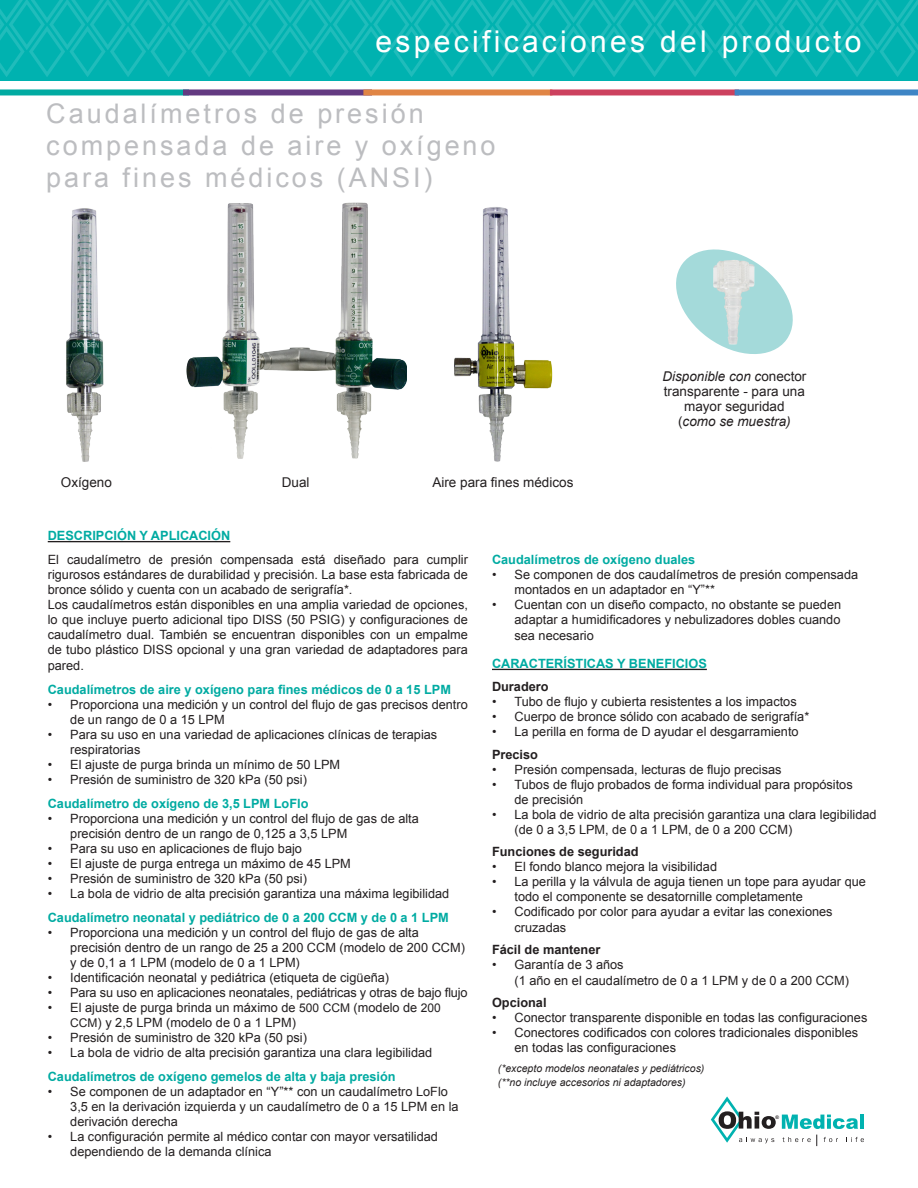
<style>
.page{position:relative;width:918px;height:1188px;background:#fff}
.page>*{position:absolute;margin:0;border:0;box-sizing:border-box;transform-origin:0 0}
.t1{font:30px "Arial";letter-spacing:.11em;color:#fff}
.t2{font:27px/32.4px "Arial";letter-spacing:.11em;color:#bcbdc0}
.t3{font:13.5px/15px "Arial";color:#231f20;text-align:center}
.t4{font:italic 13.5px "Arial";color:#231f20}
.t5{font:12.75px/15px "Arial";color:#231f20}
.Head2{font:700 12.75px "Arial";color:#00aba2}
.Head3{font:700 12.75px "Arial";color:#231f20}
.Head1{font:700 12.75px "Arial";color:#00aba2}
.t6{font:italic 10.5px "Arial";color:#231f20}
.t7{font:700 4.8px "Arial";color:#231f20}
.s1{font-style:italic}
.s2{font-style:normal}
.s3{font-size:12px}
</style>
<div class="page">
<div style="left:0;top:0;width:918px;height:81px;background:#00b2b0"></div>
<svg style="left:0;top:0;width:918px;height:77px"></svg>
<svg style="left:782px;top:1135px;width:35px;height:11px"></svg>
<svg style="left:824px;top:1137px;width:14px;height:5px"></svg>
<svg style="left:846px;top:1137px;width:18px;height:5px"></svg>
<svg style="left:782px;top:1115px;width:76px;height:14px"></svg>
<hr style="left:860px;top:1115px;width:4px;height:14px;background:#00b2b0">
<svg style="left:711px;top:1096px;width:65px;height:47px"></svg>
<div style="left:0;top:89px;width:189px;height:6px;background:#00aba2"></div>
<div style="left:183px;top:89px;width:189px;height:6px;background:#633a81"></div>
<div style="left:363px;top:89px;width:189px;height:6px;background:#e08545"></div>
<div style="left:550px;top:89px;width:189px;height:6px;background:#cc415e"></div>
<div style="left:735px;top:89px;width:183px;height:6px;background:#3e85c5"></div>
<hr style="left:48px;top:541px;width:182px;height:1px;background:#231f20">
<hr style="left:492px;top:669px;width:215px;height:1px;background:#231f20">
<svg style="left:676px;top:249px;width:117px;height:105px"></svg>
<img style="left:704px;top:256px;width:57px;height:91px">
<img style="left:186px;top:202px;width:221px;height:257px">
<img style="left:66px;top:208px;width:38px;height:254px">
<img style="left:454px;top:207px;width:99px;height:255px">
<h1 class="t1" style="left:376px;top:22px;width:487px">especificaciones del producto</h1>
<p class="t2" style="left:46px;top:97px;width:451px">Caudalímetros de presión compensada de aire y oxígeno para fines médicos (ANSI)</p>
<p class="t3" style="left:61px;top:474px;width:53px">Oxígeno</p>
<p class="t3" style="left:282px;top:474px;width:29px">Dual</p>
<p class="t3" style="left:432px;top:474px;width:143px">Aire para fines médicos</p>
<p class="t3" style="left:662px;top:369px;width:146px"><span class="s1">Disponible con c</span>onector transparente - para una mayor seguridad</p>
<p class="t4" style="left:678px;top:413px;width:114px"><span class="s2">(</span>como se muestra)</p>
<p class="Head1" style="left:48px;top:527px;width:184px">DESCRIPCIÓN Y APLICACIÓN</p>
<p class="t5" style="left:48px;top:552px;width:422px;text-align:justify">El caudalímetro de presión compensada está diseñado para cumplir rigurosos estándares de durabilidad y precisión. La base esta fabricada de bronce sólido y cuenta con un acabado de serigrafía*.</p>
<p class="t5" style="left:48px;top:597px;width:422px;text-align:justify">Los caudalímetros están disponibles en una amplia variedad de opciones, lo que incluye puerto adicional tipo DISS (50 PSIG) y configuraciones de caudalímetro dual. También se encuentran disponibles con un empalme de tubo plástico DISS opcional y una gran variedad de adaptadores para pared.</p>
<p class="Head2" style="left:48px;top:681px;width:405px">Caudalímetros de aire y oxígeno para fines médicos de 0 a 15 LPM</p>
<p class="t5" style="left:70px;top:697px;width:399px;text-indent:-22px">• Proporciona una medición y un control del flujo de gas precisos dentro de un rango de 0 a 15 LPM</p>
<p class="t5" style="left:70px;top:727px;width:369px;text-indent:-22px">• Para su uso en una variedad de aplicaciones clínicas de terapias respiratorias</p>
<p class="t5" style="left:48px;top:757px;width:294px">• El ajuste de purga brinda un mínimo de 50 LPM</p>
<p class="t5" style="left:48px;top:772px;width:261px">• Presión de suministro de 320 kPa (50 psi)</p>
<p class="Head2" style="left:48px;top:795px;width:262px">Caudalímetro de oxígeno de 3,5 LPM LoFlo</p>
<p class="t5" style="left:70px;top:811px;width:350px;text-indent:-22px">• Proporciona una medición y un control del flujo de gas de alta precisión dentro de un rango de 0,125 a 3,5 LPM</p>
<p class="t5" style="left:48px;top:841px;width:256px">• Para su uso en aplicaciones de flujo bajo</p>
<p class="t5" style="left:48px;top:856px;width:305px">• El ajuste de purga entrega un máximo de 45 LPM</p>
<p class="t5" style="left:48px;top:871px;width:261px">• Presión de suministro de 320 kPa (50 psi)</p>
<p class="t5" style="left:48px;top:886px;width:403px">• La bola de vidrio de alta precisión garantiza una máxima legibilidad</p>
<p class="Head2" style="left:48px;top:909px;width:403px">Caudalímetro neonatal y pediátrico de 0 a 200 CCM y de 0 a 1 LPM</p>
<p class="t5" style="left:70px;top:925px;width:396px;text-indent:-22px">• Proporciona una medición y un control del flujo de gas de alta precisión dentro de un rango de 25 a 200 CCM (modelo de 200 CCM) y de 0,1 a 1 LPM (modelo de 0 a 1 LPM)</p>
<p class="t5" style="left:48px;top:970px;width:343px">• Identificación neonatal y pediátrica (etiqueta de cigüeña)</p>
<p class="t5" style="left:48px;top:985px;width:421px">• Para su uso en aplicaciones neonatales, pediátricas y otras de bajo flujo</p>
<p class="t5" style="left:70px;top:1000px;width:372px;text-indent:-22px">• El ajuste de purga brinda un máximo de <span class="s3">500 CCM</span> (modelo de <span class="s3">200<br>CCM</span>) y 2,5 LPM (modelo de 0 a 1 LPM)</p>
<p class="t5" style="left:48px;top:1030px;width:261px">• Presión de suministro de 320 kPa (50 psi)</p>
<p class="t5" style="left:48px;top:1046px;width:386px">• La bola de vidrio de alta precisión garantiza una clara legibilidad</p>
<p class="Head2" style="left:48px;top:1069px;width:349px">Caudalímetros de oxígeno gemelos de alta y baja presión</p>
<p class="t5" style="left:70px;top:1085px;width:390px;text-indent:-22px">• Se componen de un adaptador en “Y”** con un caudalímetro LoFlo<br>3,5 en la derivación izquierda y un caudalímetro de 0 a 15 LPM en la derivación derecha</p>
<p class="t5" style="left:70px;top:1130px;width:369px;text-indent:-22px">• La configuración permite al médico contar con mayor versatilidad dependiendo de la demanda clínica</p>
<p class="Head2" style="left:492px;top:551px;width:205px">Caudalímetros de oxígeno duales</p>
<p class="t5" style="left:514px;top:567px;width:345px;text-indent:-22px">• Se componen de dos caudalímetros de presión compensada montados en un adaptador en “Y”**</p>
<p class="t5" style="left:514px;top:597px;width:328px;text-align:justify;text-indent:-22px">• Cuentan con un diseño compacto, no obstante se pueden adaptar a humidificadores y nebulizadores dobles cuando sea necesario</p>
<p class="Head1" style="left:492px;top:655px;width:216px">CARACTERÍSTICAS Y BENEFICIOS</p>
<p class="Head3" style="left:492px;top:678px;width:58px">Duradero</p>
<p class="t5" style="left:492px;top:694px;width:306px">• Tubo de flujo y cubierta resistentes a los impactos</p>
<p class="t5" style="left:492px;top:709px;width:319px">• Cuerpo de bronce sólido con acabado de serigrafía*</p>
<p class="t5" style="left:492px;top:724px;width:308px">• La perilla en forma de D ayudar el desgarramiento</p>
<p class="Head3" style="left:492px;top:746px;width:48px">Preciso</p>
<p class="t5" style="left:492px;top:762px;width:291px">• Presión compensada, lecturas de flujo precisas</p>
<p class="t5" style="left:514px;top:777px;width:340px;text-indent:-22px">• Tubos de flujo probados de forma individual para propósitos de precisión</p>
<p class="t5" style="left:514px;top:807px;width:364px;text-indent:-22px">• La bola de vidrio de alta precisión garantiza una clara legibilidad (de 0 a 3,5 LPM, de 0 a 1 LPM, de 0 a 200 CCM)</p>
<p class="Head3" style="left:492px;top:844px;width:148px">Funciones de seguridad</p>
<p class="t5" style="left:492px;top:860px;width:227px">• El fondo blanco mejora la visibilidad</p>
<p class="t5" style="left:514px;top:875px;width:353px;text-indent:-22px">• La perilla y la válvula de aguja tienen un tope para ayudar que todo el componente se desatornille completamente</p>
<p class="t5" style="left:514px;top:904px;width:320px;text-indent:-22px">• Codificado por color para ayudar a evitar las conexiones cruzadas</p>
<p class="Head3" style="left:492px;top:941px;width:110px">Fácil de mantener</p>
<p class="t5" style="left:514px;top:957px;width:336px;text-indent:-22px">• Garantía de 3 años<br>(1 año en el caudalímetro de 0 a 1 LPM y de 0 a 200 CCM)</p>
<p class="Head3" style="left:492px;top:994px;width:56px">Opcional</p>
<p class="t5" style="left:492px;top:1010px;width:377px">• Conector transparente disponible en todas las configuraciones</p>
<p class="t5" style="left:514px;top:1025px;width:345px;text-indent:-22px">• Conectores codificados con colores tradicionales disponibles en todas las configuraciones</p>
<p class="t6" style="left:498px;top:1062px;width:208px">(*excepto modelos neonatales y pediátricos)</p>
<p class="t6" style="left:498px;top:1076px;width:189px">(**no incluye accesorios ni adaptadores)</p>
<p class="t7" style="left:775px;top:1114px;width:5px">®</p>
</div>
